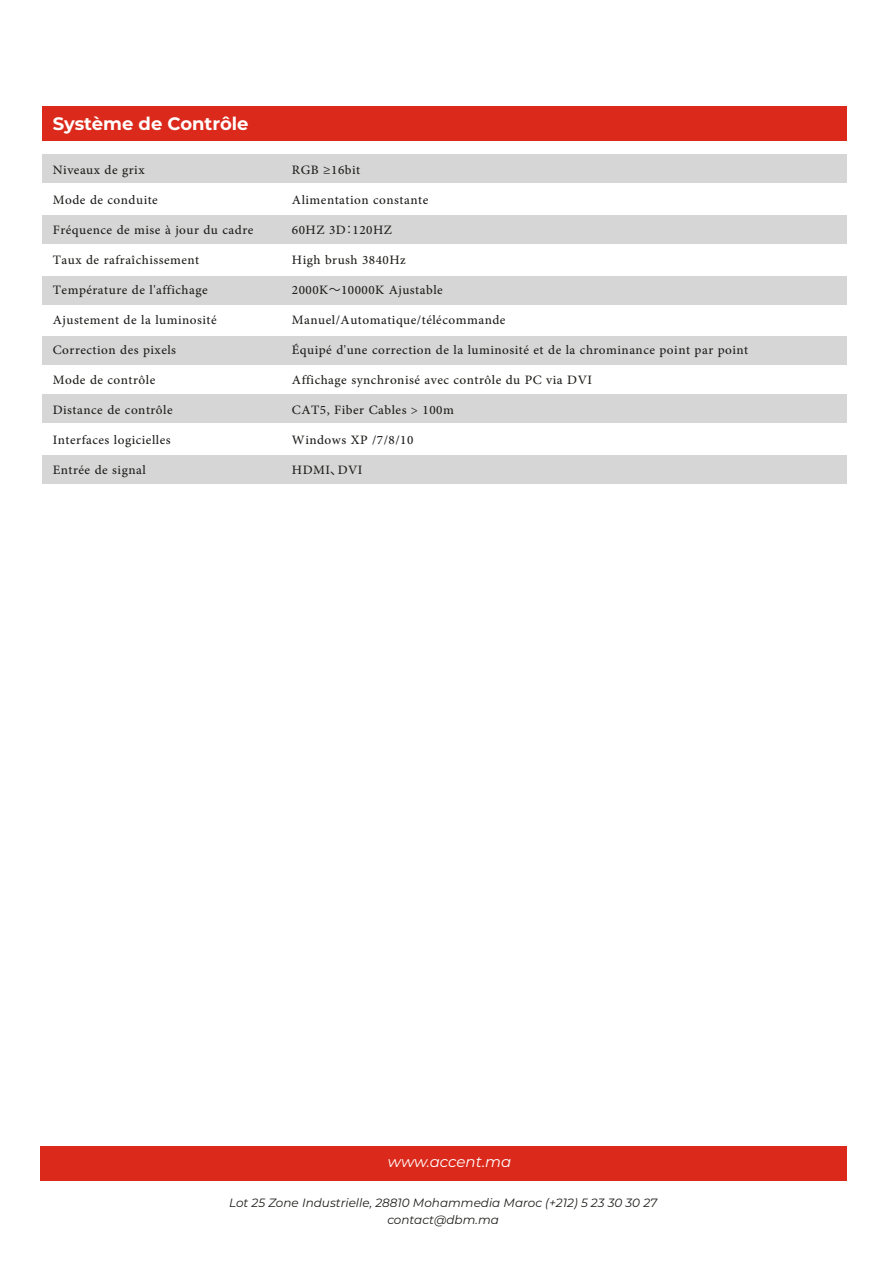
<style>
.page{position:relative;width:893px;height:1263px;background:#fff}
.page>*{position:absolute;margin:0;border:0;box-sizing:border-box;transform-origin:0 0}
.t1{font:18px/30px "Adobe Arabic";letter-spacing:.025em;color:#1e1e1c}
.t2{font:700 18px "Montserrat";color:#fff}
.t3{font:italic 15px "Montserrat";color:#fff}
.t4{font:italic 12px/16.5px "Montserrat";color:#1e1e1c;text-align:center}
.s1{font-family:"Koz Go Pr 6 N";font-size:12px}
.s2{font-family:"Koz Go Pr 6 N";font-size:13.5px}
</style>
<div class="page">
<div style="left:42px;top:106px;width:805px;height:35px;background:#db2a1c"></div>
<div style="left:42px;top:154px;width:805px;height:29px;background:#d6d6d6"></div>
<div style="left:42px;top:215px;width:805px;height:29px;background:#d6d6d6"></div>
<div style="left:42px;top:276px;width:805px;height:29px;background:#d6d6d6"></div>
<div style="left:42px;top:336px;width:805px;height:29px;background:#d6d6d6"></div>
<div style="left:42px;top:394px;width:805px;height:29px;background:#d6d6d6"></div>
<div style="left:42px;top:455px;width:805px;height:29px;background:#d6d6d6"></div>
<div style="left:41px;top:1146px;width:806px;height:34px;background:#db2a1c"></div>
<p class="t2" style="left:53px;top:110px;width:197px">Système de Contrôle</p>
<p class="t1" style="left:53px;top:152px;width:202px">Niveaux de grix<br>Mode de conduite<br>Fréquence de mise à jour du cadre<br>Taux de rafraîchissement<br>Température de l'affichage<br>Ajustement de la luminosité<br>Correction des pixels<br>Mode de contrôle<br>Distance de contrôle<br>Interfaces logicielles<br>Entrée de signal</p>
<p class="t1" style="left:292px;top:152px;width:458px">RGB ≥16bit<br>Alimentation constante<br>60HZ 3D<span class="s1">：</span>120HZ<br>High brush 3840Hz<br>2000K<span class="s1">～</span>10000K Ajustable<br>Manuel/Automatique/télécommande<br>Équipé d'une correction de la luminosité et de la chrominance point par point<br>Affichage synchronisé avec contrôle du PC via DVI<br>CAT5, Fiber Cables &gt; 100m<br>Windows XP /7/8/10<br>HDMI<span class="s2">、</span>DVI</p>
<p class="t3" style="left:388px;top:1151px;width:125px">www.accent.ma</p>
<p class="t4" style="left:229px;top:1194px;width:430px">Lot 25 Zone Industrielle, 28810 Mohammedia Maroc (+212) 5 23 30 30 27 contact@dbm.ma</p>
</div>
